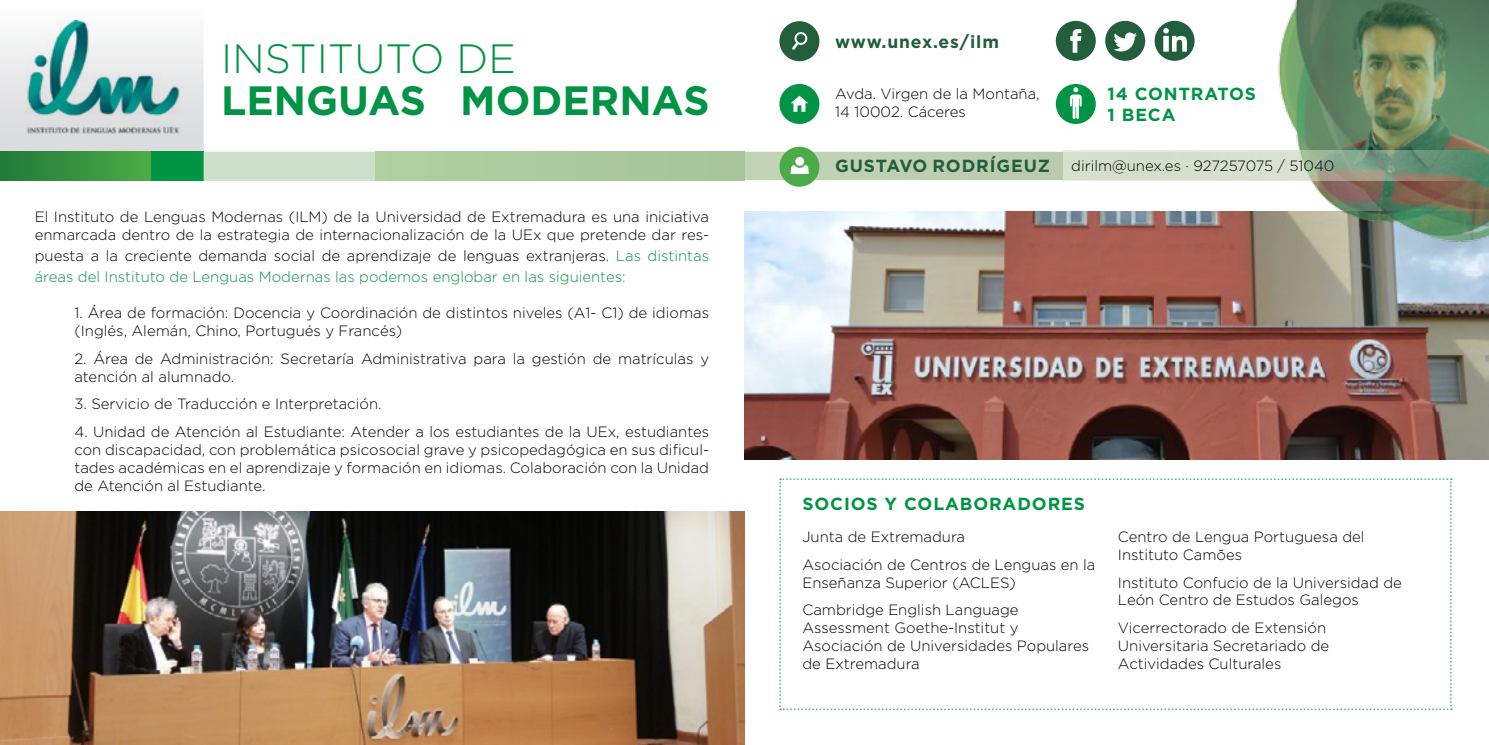
<style>
.page{position:relative;width:1489px;height:745px;background:#fff}
.page>*{position:absolute;margin:0;border:0;box-sizing:border-box;transform-origin:0 0}
.t1{font:700 40.77px "Gotham";color:#009444}
.t2{font:300 40.77px "Gotham";color:#009444}
.t3{font:700 17.5px/21px "Gotham";letter-spacing:.05em;color:#009444}
.t4{font:700 17.5px "Gotham";letter-spacing:.05em;color:#225d3c}
.t5{font:300 14.88px/17.8px "Gotham";color:#000}
.t6{font:300 14.88px/21px "Gotham";color:#0b9444}
.s1{color:#000}
</style>
<div class="page">
<div style="left:1154px;top:21px;width:40px;height:40px;background:#225d3c;border-radius:50%"></div>
<svg style="left:1163px;top:28px;width:23px;height:24px"></svg>
<img style="left:744px;top:211px;width:744px;height:248px">
<img style="left:0;top:511px;width:744px;height:233px">
<img style="left:0;top:38px;width:204px;height:114px">
<div style="left:0;top:152px;width:203px;height:29px;background:#009444"></div>
<div style="left:0;top:152px;width:150px;height:28px;background:linear-gradient(to right,#22793a,#4cab46)"></div>
<img style="left:26px;top:20px;width:156px;height:114px">
<div style="left:779px;top:21px;width:40px;height:40px;background:#225d3c;border-radius:50%"></div>
<svg style="left:792px;top:32px;width:16px;height:18px"></svg>
<div style="left:779px;top:147px;width:40px;height:40px;background:#4cab48;border-radius:50%"></div>
<svg style="left:203px;top:152px;width:1015px;height:29px;background:#b6cfac"></svg>
<div style="left:795px;top:157px;width:9px;height:9px;background:#fff;border-radius:50%"></div>
<div style="left:779px;top:84px;width:40px;height:40px;background:#009444;border-radius:50%"></div>
<svg style="left:790px;top:96px;width:18px;height:16px"></svg>
<div style="left:1055px;top:84px;width:40px;height:40px;background:#009444;border-radius:50%"></div>
<svg style="left:1069px;top:87px;width:12px;height:32px"></svg>
<div style="left:1055px;top:21px;width:40px;height:40px;background:#225d3c;border-radius:50%"></div>
<svg style="left:1070px;top:29px;width:11px;height:24px"></svg>
<div style="left:1105px;top:21px;width:40px;height:40px;background:#225d3c;border-radius:50%"></div>
<svg style="left:1113px;top:32px;width:23px;height:19px"></svg>
<svg style="left:779px;top:478px;width:672px;height:231px"></svg>
<img style="left:1218px;top:0;width:270px;height:290px">
<svg style="left:1063px;top:150px;width:425px;height:30px;background:#aec1ac"></svg>
<h1 class="t2" style="left:221px;top:36px;width:25px">instituto</h1>
<h1 class="t2" style="left:456px;top:36px;width:28px">de</h1>
<h1 class="t1" style="left:221px;top:77px;width:490px">LENGUAS MODERNAS</h1>
<p class="t5" style="left:35px;top:208px;width:676px">El Instituto de Lenguas Modernas (ILM) de la Universidad de Extremadura es una iniciativa enmarcada dentro de la estrategia de internacionalización de la UEx que pretende dar res-</p>
<p class="t6" style="left:35px;top:245px;width:676px"><span class="s1">puesta a la creciente demanda social de aprendizaje de lenguas extranjeras.</span> Las distintas áreas del Instituto de Lenguas Modernas las podemos englobar en las siguientes:</p>
<p class="t5" style="left:74px;top:303px;width:636px">1. Área de formación: Docencia y Coordinación de distintos niveles (A1- C1) de idiomas (Inglés, Alemán, Chino, Portugués y Francés)</p>
<p class="t5" style="left:74px;top:349px;width:636px">2. Área de Administración: Secretaría Administrativa para la gestión de matrículas y atención al alumnado.</p>
<p class="t5" style="left:74px;top:395px;width:308px">3. Servicio de Traducción e Interpretación.</p>
<p class="t5" style="left:74px;top:422px;width:636px;text-align:justify">4. Unidad de Atención al Estudiante: Atender a los estudiantes de la UEx, estudiantes con discapacidad, con problemática psicosocial grave y psicopedagógica en sus dificul&shy;tades académicas en el aprendizaje y formación en idiomas. Colaboración con la Unidad de Atención al Estudiante.</p>
<p class="t4" style="left:835px;top:31px;width:165px">WWW.UNEX.ES/ILM</p>
<p class="t5" style="left:835px;top:85px;width:206px">Avda. Virgen de la Montaña,<br>14 10002. Cáceres</p>
<p class="t4" style="left:835px;top:156px;width:214px">GUSTAVO RODRÍGEUZ</p>
<p class="t3" style="left:1107px;top:83px;width:136px">14 CONTRATOS<br>1 BECA</p>
<p class="t5" style="left:1071px;top:157px;width:265px">dirilm@unex.es · 927257075 / 51040</p>
<p class="t3" style="left:802px;top:492px;width:130px">SOCIOS Y COLA</p>
<p class="t3" style="left:959px;top:492px;width:29px">BORADORES</p>
<p class="t5" style="left:802px;top:522px;width:294px;line-height:27.8px">Junta de Extremadura<br>Asociación de Centros de Lenguas en la</p>
<p class="t5" style="left:802px;top:567px;width:218px;line-height:27.8px">Enseñanza Superior (ACLES)<br>Cambridge English Language</p>
<p class="t5" style="left:802px;top:618px;width:288px">Assessment Goethe-Institut y<br>Asociación de Universidades Populares de Extremadura</p>
<p class="t5" style="left:1117px;top:527px;width:248px">Centro de Lengua Portuguesa del<br>Instituto Camões</p>
<p class="t5" style="left:1117px;top:572px;width:285px">Instituto Confucio de la Universidad de<br>León Centro de Estudos Galegos</p>
<p class="t5" style="left:1117px;top:618px;width:213px">Vicerrectorado de Extensión<br>Universitaria Secretariado de<br>Actividades Culturales</p>
</div>
